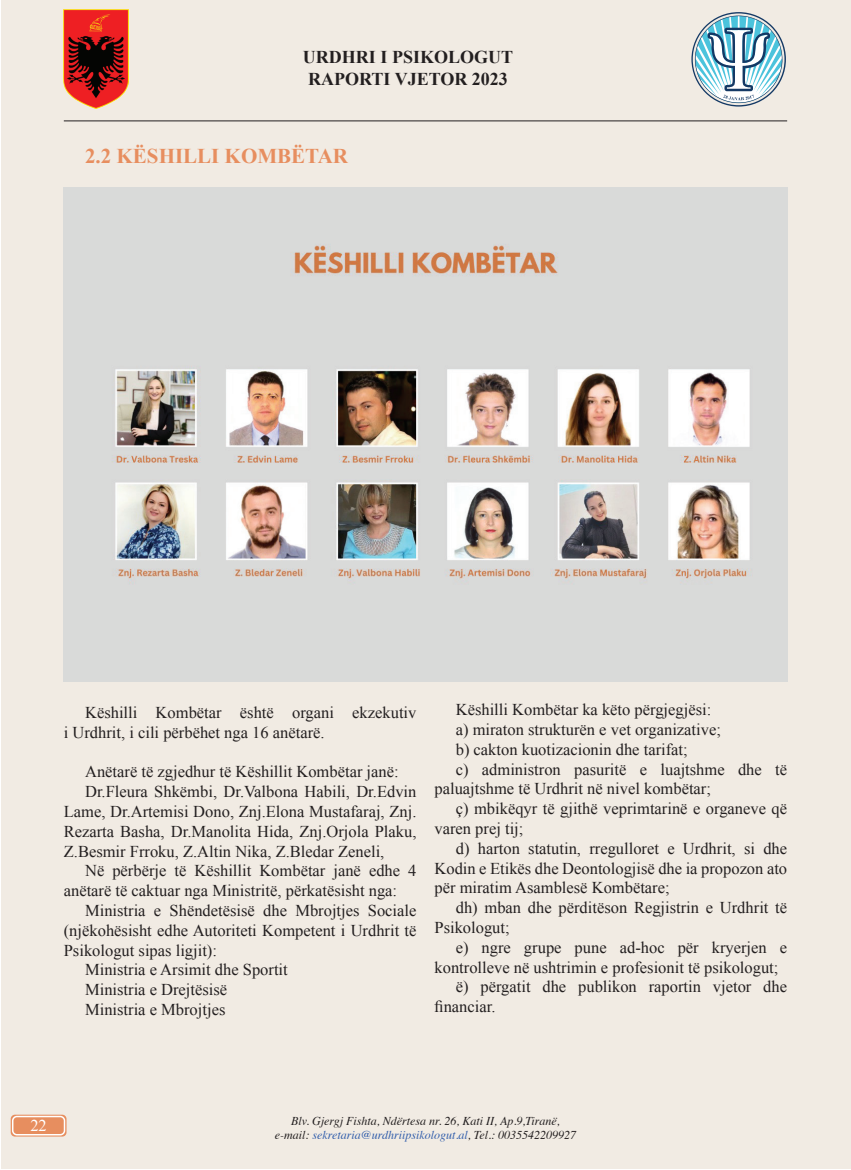
<style>
.page{position:relative;width:851px;height:1170px;background:#fff}
.page>*{position:absolute;margin:0;border:0;box-sizing:border-box;transform-origin:0 0}
.t1{font:700 21px "Times New Roman";color:#e78e5f}
.t2{font:700 18px/21.6px "Times New Roman";color:#231f20}
.t3{font:16.5px/19.8px "Times New Roman";color:#231f20}
.t4{font:16.5px "Times New Roman";color:#fff}
.t5{font:italic 12px/14.4px "Times";color:#231f20;text-align:center}
.s1{color:#325eab}
</style>
<div class="page">
<div style="left:1px;top:1px;width:849px;height:1168px;background:#f1ebe3"></div>
<svg style="left:691px;top:12px;width:94px;height:95px"></svg>
<img style="left:64px;top:10px;width:65px;height:99px">
<hr style="left:64px;top:120px;width:723px;height:1px;background:#231f20">
<svg style="left:11px;top:1114px;width:55px;height:22px"></svg>
<div style="left:13px;top:1116px;width:51px;height:18px;background:#e78e5f;border-radius:4px"></div>
<div style="left:12px;top:1115px;width:53px;height:20px;border:2px solid #fff;border-radius:4px"></div>
<img style="left:64px;top:187px;width:723px;height:494px">
<p class="t2" style="left:303px;top:46px;width:212px">URDHRI I PSIKOLOGUT<br>RAPORTI VJETOR 2023</p>
<p class="t1" style="left:85px;top:141px;width:264px">2.2 KËSHILLI KOMBËTAR</p>
<p class="t3" style="left:64px;top:702px;width:354px;text-indent:21px">Këshilli Kombëtar është organi ekzekutiv i Urdhrit, i cili përbëhet nga 16 anëtarë.</p>
<p class="t3" style="left:85px;top:761px;width:315px">Anëtarë të zgjedhur të Këshillit Kombëtar janë:</p>
<p class="t3" style="left:85px;top:781px;width:333px">Dr.Fleura Shkëmbi, Dr.Valbona Habili, Dr.Edvin</p>
<p class="t3" style="left:64px;top:801px;width:354px">Lame, Dr.Artemisi Dono, Znj.Elona Mustafaraj, Znj.</p>
<p class="t3" style="left:64px;top:821px;width:354px">Rezarta Basha, Dr.Manolita Hida, Znj.Orjola Plaku,</p>
<p class="t3" style="left:64px;top:840px;width:322px">Z.Besmir Frroku, Z.Altin Nika, Z.Bledar Zeneli,</p>
<p class="t3" style="left:85px;top:860px;width:333px">Në përbërje të Këshillit Kombëtar janë edhe 4</p>
<p class="t3" style="left:64px;top:880px;width:335px">anëtarë të caktuar nga Ministritë, përkatësisht nga:</p>
<p class="t3" style="left:85px;top:900px;width:333px">Ministria e Shëndetësisë dhe Mbrojtjes Sociale</p>
<p class="t3" style="left:64px;top:920px;width:354px">(njëkohësisht edhe Autoriteti Kompetent i Urdhrit të</p>
<p class="t3" style="left:64px;top:939px;width:155px">Psikologut sipas ligjit):</p>
<p class="t3" style="left:85px;top:959px;width:204px">Ministria e Arsimit dhe Sportit</p>
<p class="t3" style="left:85px;top:979px;width:144px">Ministria e Drejtësisë</p>
<p class="t3" style="left:85px;top:999px;width:142px">Ministria e Mbrojtjes</p>
<p class="t3" style="left:455px;top:699px;width:257px">Këshilli Kombëtar ka këto përgjegjësi:</p>
<p class="t3" style="left:455px;top:719px;width:266px">a) miraton strukturën e vet organizative;</p>
<p class="t3" style="left:455px;top:739px;width:233px">b) cakton kuotizacionin dhe tarifat;</p>
<p class="t3" style="left:455px;top:758px;width:333px">c) administron pasuritë e luajtshme dhe të</p>
<p class="t3" style="left:434px;top:778px;width:278px">paluajtshme të Urdhrit në nivel kombëtar;</p>
<p class="t3" style="left:455px;top:798px;width:333px">ç) mbikëqyr të gjithë veprimtarinë e organeve që</p>
<p class="t3" style="left:434px;top:818px;width:90px">varen prej tij;</p>
<p class="t3" style="left:455px;top:838px;width:333px">d) harton statutin, rregulloret e Urdhrit, si dhe</p>
<p class="t3" style="left:434px;top:857px;width:354px">Kodin e Etikës dhe Deontologjisë dhe ia propozon ato</p>
<p class="t3" style="left:434px;top:877px;width:237px">për miratim Asamblesë Kombëtare;</p>
<p class="t3" style="left:455px;top:897px;width:333px">dh) mban dhe përditëson Regjistrin e Urdhrit të</p>
<p class="t3" style="left:434px;top:917px;width:77px">Psikologut;</p>
<p class="t3" style="left:455px;top:937px;width:333px">e) ngre grupe pune ad-hoc për kryerjen e</p>
<p class="t3" style="left:434px;top:956px;width:345px">kontrolleve në ushtrimin e profesionit të psikologut;</p>
<p class="t3" style="left:455px;top:976px;width:333px">ë) përgatit dhe publikon raportin vjetor dhe</p>
<p class="t3" style="left:434px;top:996px;width:62px">financiar.</p>
<p class="t4" style="left:30px;top:1114px;width:18px">22</p>
<p class="t5" style="left:275px;top:1112px;width:303px">Blv. Gjergj Fishta, Ndërtesa nr. 26, Kati II, Ap.9,Tiranë, e-mail: <span class="s1">sekretaria@urdhriipsikologut.al</span>, Tel.: 0035542209927</p>
</div>
